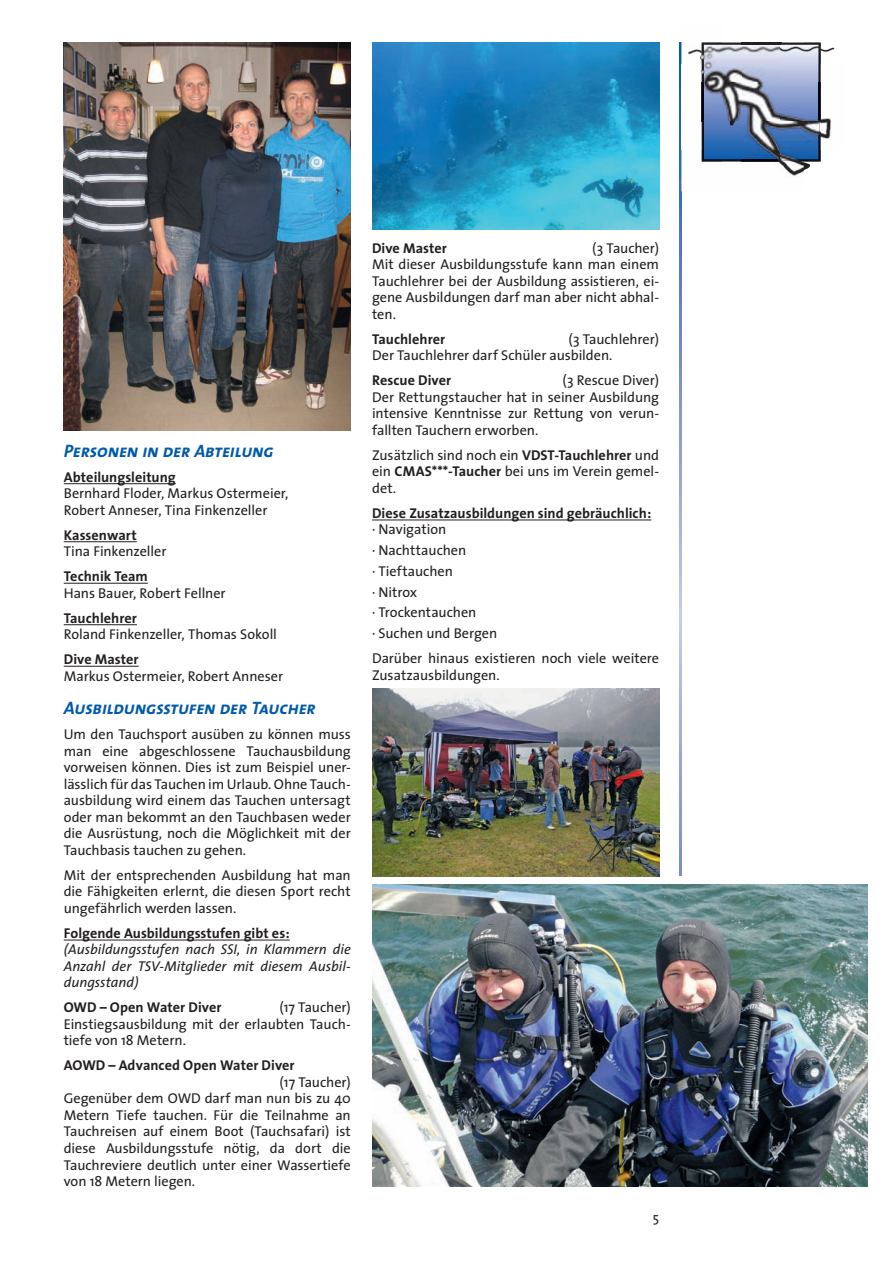
<style>
.page{position:relative;width:893px;height:1263px;background:#fff}
.page>*{position:absolute;margin:0;border:0;box-sizing:border-box;transform-origin:0 0}
.t1{font:italic 18px "The Sans Bold Caps";letter-spacing:-.015em;color:#015aaa}
.t2{font:14.25px/16.5px "The Sans";letter-spacing:-.005em;color:#231f20;text-align:justify}
.t3{font:700 14.25px "The Sans";color:#231f20}
.t4{font:italic 14.25px/16.5px "The Sans";color:#231f20;text-align:justify}
.t5{font:13.5px "The Sans";color:#231f20}
.s1{font-weight:700}
</style>
<div class="page">
<hr style="left:64px;top:483px;width:112px;height:1px;background:#231f20">
<hr style="left:64px;top:541px;width:73px;height:1px;background:#231f20">
<hr style="left:64px;top:583px;width:84px;height:1px;background:#231f20">
<hr style="left:64px;top:624px;width:73px;height:1px;background:#231f20">
<hr style="left:64px;top:666px;width:75px;height:1px;background:#231f20">
<hr style="left:64px;top:940px;width:226px;height:1px;background:#231f20">
<hr style="left:372px;top:520px;width:279px;height:1px;background:#231f20">
<svg style="left:679px;top:43px;width:2px;height:833px;background:#7896cb"></svg>
<img style="left:681px;top:42px;width:41px;height:22px">
<img style="left:722px;top:42px;width:82px;height:1px">
<img style="left:804px;top:42px;width:31px;height:10px">
<img style="left:700px;top:64px;width:2px;height:85px">
<img style="left:821px;top:118px;width:10px;height:21px">
<img style="left:681px;top:149px;width:21px;height:42px">
<img style="left:778px;top:162px;width:26px;height:14px">
<img style="left:804px;top:162px;width:6px;height:8px">
<img style="left:742px;top:45px;width:39px;height:37px">
<img style="left:702px;top:82px;width:119px;height:40px">
<img style="left:742px;top:121px;width:39px;height:38px">
<img style="left:702px;top:43px;width:39px;height:39px">
<img style="left:741px;top:43px;width:40px;height:2px">
<img style="left:781px;top:43px;width:40px;height:39px">
<img style="left:702px;top:122px;width:39px;height:40px">
<img style="left:741px;top:159px;width:40px;height:3px">
<img style="left:781px;top:122px;width:40px;height:40px">
<img style="left:703px;top:44px;width:39px;height:39px">
<img style="left:781px;top:44px;width:39px;height:39px">
<img style="left:703px;top:83px;width:1px;height:38px">
<img style="left:703px;top:121px;width:39px;height:39px">
<img style="left:781px;top:121px;width:39px;height:39px">
<img style="left:64px;top:43px;width:287px;height:388px">
<img style="left:372px;top:43px;width:287px;height:187px">
<img style="left:372px;top:689px;width:287px;height:187px">
<img style="left:372px;top:884px;width:495px;height:302px">
<p class="t1" style="left:64px;top:435px;width:212px">Personen in der Abteilung</p>
<p class="t3" style="left:64px;top:465px;width:113px">Abteilungsleitung</p>
<p class="t2" style="left:64px;top:485px;width:226px">Bernhard Floder, Markus Ostermeier,<br>Robert Anneser, Tina Finkenzeller</p>
<p class="t3" style="left:64px;top:523px;width:74px">Kassenwart</p>
<p class="t2" style="left:64px;top:543px;width:104px">Tina Finkenzeller</p>
<p class="t3" style="left:64px;top:564px;width:86px">Technik Team</p>
<p class="t2" style="left:64px;top:584px;width:163px">Hans Bauer, Robert Fellner</p>
<p class="t3" style="left:64px;top:606px;width:75px">Tauchlehrer</p>
<p class="t2" style="left:64px;top:626px;width:215px">Roland Finkenzeller, Thomas Sokoll</p>
<p class="t3" style="left:64px;top:647px;width:76px">Dive Master</p>
<p class="t2" style="left:64px;top:667px;width:221px">Markus Ostermeier, Robert Anneser</p>
<p class="t1" style="left:64px;top:693px;width:254px">Ausbildungsstufen der Taucher</p>
<p class="t2" style="left:64px;top:726px;width:289px">Um den Tauchsport ausüben zu können muss man eine abgeschlossene Tauchausbildung vorweisen können. Dies ist zum Beispiel uner&shy;lässlich für das Tauchen im Urlaub. Ohne Tauch&shy;ausbildung wird einem das Tauchen untersagt oder man bekommt an den Tauchbasen weder die Ausrüstung, noch die Möglichkeit mit der Tauchbasis tauchen zu gehen.</p>
<p class="t2" style="left:64px;top:866px;width:289px">Mit der entsprechenden Ausbildung hat man die Fähigkeiten erlernt, die diesen Sport recht ungefährlich werden lassen.</p>
<p class="t3" style="left:64px;top:921px;width:227px">Folgende Ausbildungsstufen gibt es:</p>
<p class="t4" style="left:64px;top:941px;width:288px">(Ausbildungsstufen nach SSI, in Klammern die Anzahl der TSV-Mitglieder mit diesem Ausbil&shy;dungsstand)</p>
<p class="t3" style="left:64px;top:996px;width:159px">OWD – Open Water Diver</p>
<p class="t2" style="left:64px;top:999px;width:288px;text-indent:216px">(17 Taucher)<br>Einstiegsausbildung mit der erlaubten Tauch&shy;tiefe von 18 Metern.</p>
<p class="t3" style="left:64px;top:1054px;width:232px">AOWD – Advanced Open Water Diver</p>
<p class="t2" style="left:64px;top:1073px;width:289px;text-indent:216px">(17 Taucher)<br>Gegenüber dem OWD darf man nun bis zu 40<br>Metern Tiefe tauchen. Für die Teilnahme an Tauchreisen auf einem Boot (Tauchsafari) ist diese Ausbildungsstufe nötig, da dort die Tauchreviere deutlich unter einer Wassertiefe von 18 Metern liegen.</p>
<p class="t2" style="left:372px;top:239px;width:288px;text-indent:220px">(3 Taucher)<br>Mit dieser Ausbildungsstufe kann man einem Tauchlehrer bei der Ausbildung assistieren, ei&shy;gene Ausbildungen darf man aber nicht abhal&shy;ten.</p>
<p class="t3" style="left:372px;top:327px;width:75px">Tauchlehrer</p>
<p class="t3" style="left:372px;top:236px;width:76px">Dive Master</p>
<p class="t2" style="left:372px;top:330px;width:288px;text-indent:196px">(3 Tauchlehrer)<br>Der Tauchlehrer darf Schüler ausbilden.</p>
<p class="t3" style="left:372px;top:369px;width:81px">Rescue Diver</p>
<p class="t2" style="left:372px;top:372px;width:289px;text-indent:190px">(3 Rescue Diver)<br>Der Rettungstaucher hat in seiner Ausbildung intensive Kenntnisse zur Rettung von verun&shy;fallten Tauchern erworben.</p>
<p class="t2" style="left:372px;top:446px;width:289px">Zusätzlich sind noch ein <span class="s1">VDST-Tauchlehrer</span> und ein <span class="s1">CMAS***-Taucher</span> bei uns im Verein gemel&shy;det.</p>
<p class="t3" style="left:372px;top:501px;width:281px">Diese Zusatzausbildungen sind gebräuchlich:</p>
<p class="t2" style="left:372px;top:519px;width:127px;line-height:20.7px;text-align:left">· Navigation<br>· Nachttauchen<br>· Tieftauchen<br>· Nitrox<br>· Trockentauchen<br>· Suchen und Bergen</p>
<p class="t2" style="left:372px;top:650px;width:289px">Darüber hinaus existieren noch viele weitere<br>Zusatzausbildungen.</p>
<p class="t5" style="left:653px;top:1206px;width:8px">5</p>
</div>
